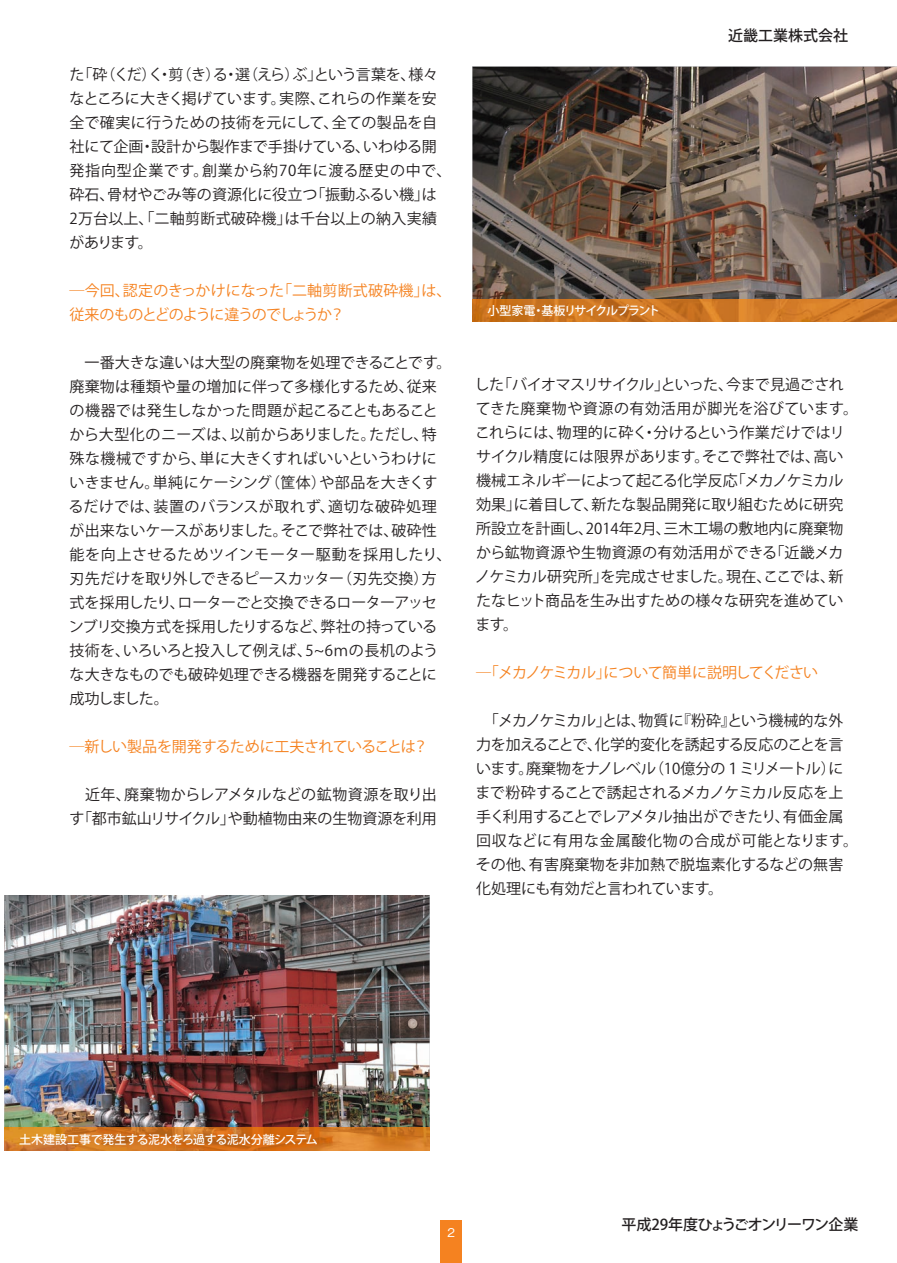
<style>
.page{position:relative;width:897px;height:1263px;background:#fff}
.page>*{position:absolute;margin:0;border:0;box-sizing:border-box;transform-origin:0 0}
.t1{font:15px/24px "Koz Go Pr 6 N";color:#231f20}
.t2{font:15px/24px "Koz Go Pr 6 N";letter-spacing:-.035em;color:#f58220}
.t3{font:500 15px "Koz Go Pr 6 N";letter-spacing:-.05em;color:#231f20}
.t4{font:500 15px "Koz Go Pr 6 N";color:#231f20}
.t5{font:500 12px "Koz Go Pr 6 N";letter-spacing:-.02em;color:#fff}
.t6{font:500 12px "Koz Go Pr 6 N";letter-spacing:-.09em;color:#fff}
.t7{font:500 12px "Gothic BBB Pro";color:#fff}
</style>
<div class="page">
<img style="left:4px;top:895px;width:425px;height:233px">
<img style="left:472px;top:67px;width:425px;height:232px">
<div style="left:440px;top:1220px;width:22px;height:43px;background:#f58220"></div>
<img style="left:472px;top:299px;width:425px;height:23px">
<img style="left:4px;top:1128px;width:425px;height:22px">
<p class="t1" style="left:70px;top:63px;width:383px">た「砕（くだ）く・剪（き）る・選（えら）ぶ」という言葉を、様々なところに大きく掲げています。実際、これらの作業を安全で確実に行うための技術を元にして、全ての製品を自社にて企画・設計から製作まで手掛けている、いわゆる開発指向型企業です。創業から約70年に渡る歴史の中で、砕石、骨材やごみ等の資源化に役立つ「振動ふるい機」は<br>2万台以上、「二軸剪断式破砕機」は千台以上の納入実績があります。</p>
<p class="t2" style="left:70px;top:279px;width:383px">―今回、認定のきっかけになった「二軸剪断式破砕機」は、従来のものとどのように違うのでしょうか？</p>
<p class="t1" style="left:69px;top:351px;width:384px">　一番大きな違いは大型の廃棄物を処理できることです。廃棄物は種類や量の増加に伴って多様化するため、従来の機器では発生しなかった問題が起こることもあることから大型化のニーズは、以前からありました。ただし、特殊な機械ですから、単に大きくすればいいというわけにいきません。単純にケーシング（筐体）や部品を大きくするだけでは、装置のバランスが取れず、適切な破砕処理が出来ないケースがありました。そこで弊社では、破砕性能を向上させるためツインモーター駆動を採用したり、刃先だけを取り外しできるピースカッター（刃先交換）方式を採用したり、ローターごと交換できるローターアッセンブリ交換方式を採用したりするなど、弊社の持っている技術を、いろいろと投入して例えば、5~6ｍの長机のような大きなものでも破砕処理できる機器を開発することに成功しました。</p>
<p class="t2" style="left:70px;top:735px;width:360px">―新しい製品を開発するために工夫されていることは？</p>
<p class="t1" style="left:70px;top:783px;width:369px">　近年、廃棄物からレアメタルなどの鉱物資源を取り出す「都市鉱山リサイクル」や動植物由来の生物資源を利用</p>
<p class="t4" style="left:728px;top:27px;width:121px">近畿工業株式会社</p>
<p class="t6" style="left:487px;top:304px;width:174px">小型家電・基板リサイクルプラント</p>
<p class="t1" style="left:475px;top:373px;width:385px">した「バイオマスリサイクル」といった、今まで見過ごされてきた廃棄物や資源の有効活用が脚光を浴びています。これらには、物理的に砕く・分けるという作業だけではリサイクル精度には限界があります。そこで弊社では、高い機械エネルギーによって起こる化学反応「メカノケミカル効果」に着目して、新たな製品開発に取り組むために研究所設立を計画し、2014年2月、三木工場の敷地内に廃棄物から鉱物資源や生物資源の有効活用ができる「近畿メカノケミカル研究所」を完成させました。現在、ここでは、新たなヒット商品を生み出すための様々な研究を進めています。</p>
<p class="t2" style="left:476px;top:661px;width:343px">―「メカノケミカル」について簡単に説明してください</p>
<p class="t1" style="left:475px;top:709px;width:384px">　「メカノケミカル」とは、物質に『粉砕』という機械的な外力を加えることで、化学的変化を誘起する反応のことを言います。廃棄物をナノレベル（10億分の１ミリメートル）にまで粉砕することで誘起されるメカノケミカル反応を上手く利用することでレアメタル抽出ができたり、有価金属回収などに有用な金属酸化物の合成が可能となります。その他、有害廃棄物を非加熱で脱塩素化するなどの無害化処理にも有効だと言われています。</p>
<p class="t5" style="left:19px;top:1132px;width:300px">土木建設工事で発生する泥水をろ過する泥水分離システム</p>
<p class="t7" style="left:447px;top:1223px;width:9px">2</p>
<p class="t3" style="left:621px;top:1216px;width:239px">平成29年度ひょうごオンリーワン企業</p>
</div>
